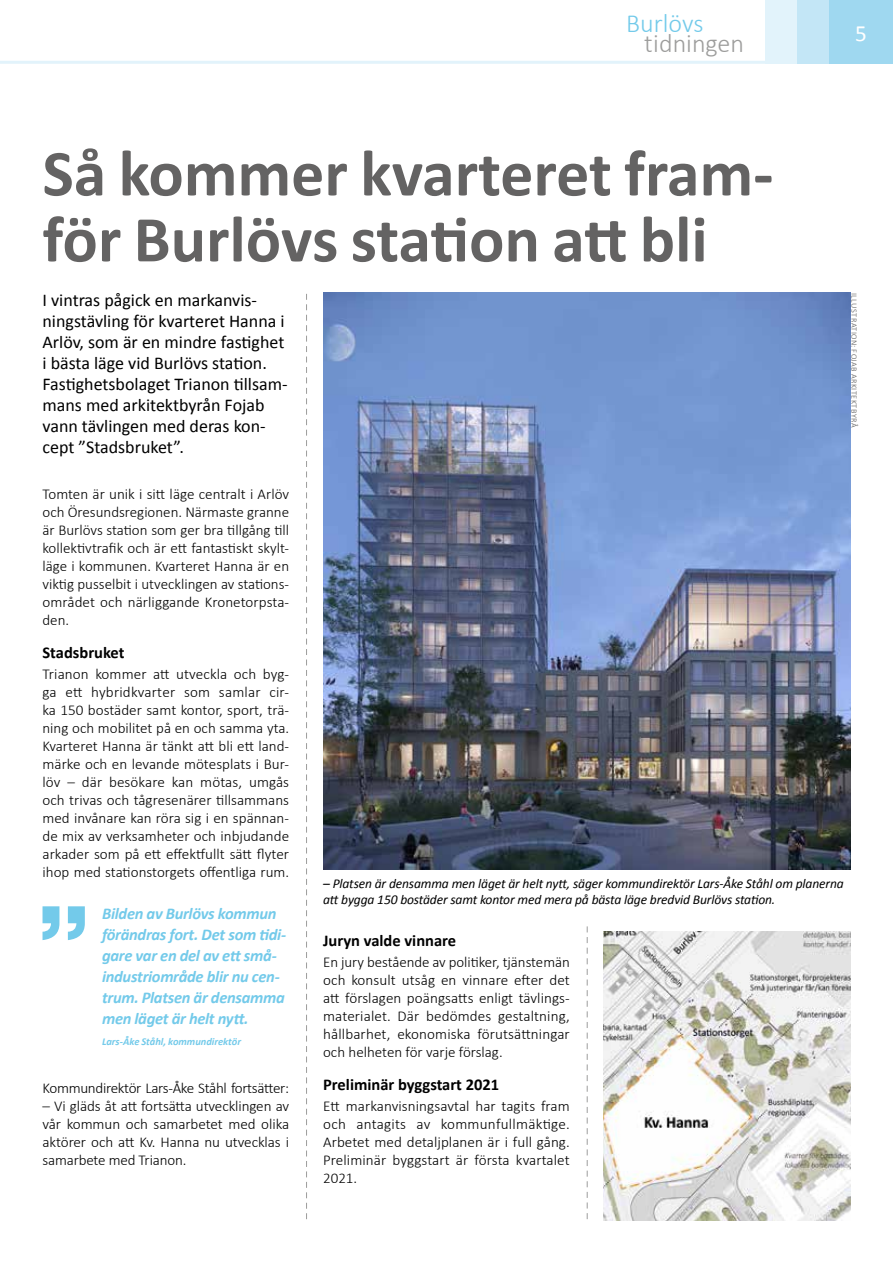
<style>
.page{position:relative;width:893px;height:1263px;background:#fff}
.page>*{position:absolute;margin:0;border:0;box-sizing:border-box;transform-origin:0 0}
.t1{font:700 66px/66px "Calibri";color:#646363}
.t2{font:300 26.1px/19.8px "Calibri";color:#73caea}
.t3{font:23.25px "Calibri";color:#fff}
.t4{font:18px/21px "Calibri";color:#000}
.t5{font:italic 700 16.5px/21px "Calibri";letter-spacing:-.02em;color:#73caea}
.t6{font:700 16.5px "Calibri";color:#000}
.t7{font:300 15px/18px "Calibri";letter-spacing:-.005em;color:#000;text-align:justify}
.t8{font:italic 13.5px/15.8px "Calibri";letter-spacing:-.01em;color:#000}
.t9{font:italic 700 10.5px "Calibri";letter-spacing:-.005em;color:#73caea}
.t10{font:300 8.25px "Calibri";letter-spacing:.055em;color:#575756}
.s1{color:#9d9d9c}
.s2{color:#fff}
</style>
<div class="page">
<hr style="left:0;top:61px;width:797px;height:3px;background:#e2f3fb">
<div style="left:829px;top:0;width:64px;height:64px;background:#9fd8f0"></div>
<div style="left:797px;top:0;width:32px;height:64px;background:#c3e6f6"></div>
<div style="left:765px;top:0;width:32px;height:64px;background:#e2f3fb"></div>
<svg style="left:306px;top:294px;width:1px;height:925px"></svg>
<img style="left:323px;top:292px;width:527px;height:577px">
<svg style="left:43px;top:906px;width:42px;height:34px"></svg>
<svg style="left:587px;top:926px;width:1px;height:293px"></svg>
<img style="left:604px;top:931px;width:246px;height:289px">
<h2 class="t2" style="left:644px;top:13px;width:101px;text-indent:-18px">Burlövs <span class="s1">tidnin</span><span class="s2">g</span><span class="s1">e</span><span class="s2">n</span></h2>
<h3 class="t3" style="left:855px;top:19px;width:13px">5</h3>
<h1 class="t1" style="left:43px;top:140px;width:732px">Så kommer kvarteret fram&shy;för Burlövs station att bli</h1>
<p class="t4" style="left:43px;top:289px;width:247px">I vintras pågick en markanvis&shy;ningstävling för kvarteret Hanna i<br>Arlöv, som är en mindre fastighet i bästa läge vid Burlövs station.<br>Fastighetsbolaget Trianon tillsam&shy;mans med arkitektbyrån Fojab vann tävlingen med deras kon&shy;cept ”Stadsbruket”.</p>
<p class="t10" style="left:859px;top:293px;width:136px;rotate:90deg">ILLUSTRATION: FOJAB ARKITEKTBYRÅ</p>
<p class="t7" style="left:43px;top:485px;width:248px">Tomten är unik i sitt läge centralt i Arlöv och Öresundsregionen. Närmaste granne är Burlövs station som ger bra tillgång till kollektivtrafik och är ett fantastiskt skylt&shy;läge i kommunen. Kvarteret Hanna är en viktig pusselbit i utvecklingen av stations&shy;området och närliggande Kronetorpsta&shy;den.</p>
<p class="t6" style="left:43px;top:642px;width:83px">Stadsbruket</p>
<p class="t7" style="left:43px;top:665px;width:248px">Trianon kommer att utveckla och byg&shy;ga ett hybridkvarter som samlar cir&shy;ka 150 bostäder samt kontor, sport, trä&shy;ning och mobilitet på en och samma yta.<br>Kvarteret Hanna är tänkt att bli ett land&shy;märke och en levande mötesplats i Bur&shy;löv – där besökare kan mötas, umgås och trivas och tågresenärer tillsammans med invånare kan röra sig i en spännan&shy;de mix av verksamheter och inbjudande arkader som på ett effektfullt sätt flyter ihop med stationstorgets offentliga rum.</p>
<p class="t5" style="left:102px;top:903px;width:186px">Bilden av Burlövs kommun förändras fort. Det som tidi&shy;gare var en del av ett små&shy;industriområde blir nu cen&shy;trum. Platsen är densamma men läget är helt nytt.</p>
<p class="t9" style="left:102px;top:1034px;width:141px">Lars-Åke Ståhl, kommundirektör</p>
<p class="t7" style="left:43px;top:1079px;width:248px">Kommundirektör Lars-Åke Ståhl fortsätter:</p>
<p class="t7" style="left:43px;top:1097px;width:248px">– Vi gläds åt att fortsätta utvecklingen av vår kommun och samarbetet med olika aktörer och att Kv. Hanna nu utvecklas i samarbete med Trianon.</p>
<p class="t8" style="left:323px;top:875px;width:522px">– Platsen är densamma men läget är helt nytt, säger kommundirektör Lars-Åke Ståhl om planerna att bygga 150 bostäder samt kontor med mera på bästa läge bredvid Burlövs station.</p>
<p class="t6" style="left:323px;top:930px;width:134px">Juryn valde vinnare</p>
<p class="t7" style="left:323px;top:953px;width:248px">En jury bestående av politiker, tjänstemän och konsult utsåg en vinnare efter det att förslagen poängsatts enligt tävlings&shy;materialet. Där bedömdes gestaltning, hållbarhet, ekonomiska förutsättningar och helheten för varje förslag.</p>
<p class="t6" style="left:323px;top:1074px;width:178px">Preliminär byggstart 2021</p>
<p class="t7" style="left:323px;top:1097px;width:248px">Ett markanvisningsavtal har tagits fram och antagits av kommunfullmäktige.<br>Arbetet med detaljplanen är i full gång.<br>Preliminär byggstart är första kvartalet 2021.</p>
</div>
